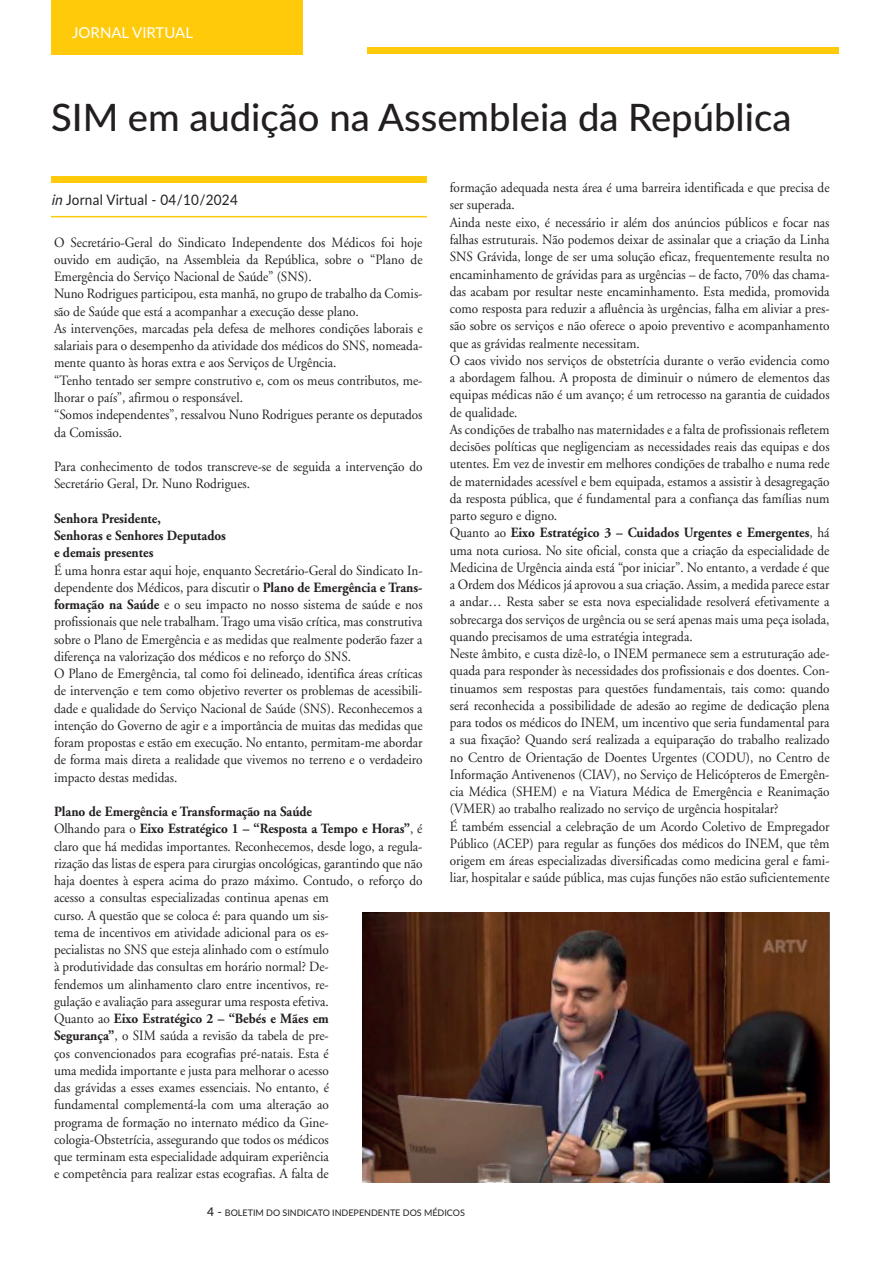
<style>
.page{position:relative;width:893px;height:1263px;background:#fff}
.page>*{position:absolute;margin:0;border:0;box-sizing:border-box;transform-origin:0 0}
.t1{font:500 37.8px "Lato";color:#231f20}
.t2{font:15px "Lato";color:#fff}
.t3{font:14.4px "Lato";letter-spacing:.02em;color:#231f20;scale:.93 1}
.t4{font:14.1px/17.2px "Adobe Garamond";color:#231f20;scale:.93 1}
.t5{font:700 14.1px/17.2px "Adobe Garamond";color:#231f20;scale:.93 1}
.t6{font:9px "Lato";color:#231f20}
.s1{font-style:italic}
.s2{font-weight:700}
.s3{font-weight:500;font-size:12px}
.s4{font-size:12px}
</style>
<div class="page">
<div style="left:51px;top:0;width:251px;height:54px;background:#feca0a"></div>
<div style="left:367px;top:47px;width:471px;height:7px;background:#feca0a"></div>
<div style="left:51px;top:176px;width:376px;height:7px;background:#feca0a"></div>
<hr style="left:51px;top:216px;width:376px;height:1px;background:#feca0a">
<img style="left:363px;top:912px;width:466px;height:270px">
<p class="t2" style="left:72px;top:27px;width:122px">JORNAL VIRTUAL</p>
<h1 class="t1" style="left:51px;top:103px;width:742px">SIM em audição na Assembleia da República</h1>
<p class="t3" style="left:51px;top:194px;width:202px"><span class="s1">in</span> Jornal Virtual - 04/10/2024</p>
<p class="t4" style="left:54px;top:235px;width:398px">O Secretário-Geral do Sindicato Independente dos Médicos foi hoje ouvido em audição, na Assembleia da República, sobre o “Plano de Emergência do Serviço Nacional de Saúde” (SNS).<br>Nuno Rodrigues participou, esta manhã, no grupo de trabalho da Comis&shy;são de Saúde que está a acompanhar a execução desse plano.<br>As intervenções, marcadas pela defesa de melhores condições laborais e salariais para o desempenho da atividade dos médicos do SNS, nomeada&shy;mente quanto às horas extra e aos Serviços de Urgência.<br>“Tenho tentado ser sempre construtivo e, com os meus contributos, me&shy;lhorar o país”, afirmou o responsável.<br>“Somos independentes”, ressalvou Nuno Rodrigues perante os deputados da Comissão.</p>
<p class="t4" style="left:54px;top:459px;width:398px">Para conhecimento de todos transcreve-se de seguida a intervenção do<br>Secretário Geral, Dr. Nuno Rodrigues.</p>
<p class="t5" style="left:54px;top:511px;width:186px">Senhora Presidente,<br>Senhoras e Senhores Deputados e demais presentes</p>
<p class="t4" style="left:54px;top:563px;width:398px">É uma honra estar aqui hoje, enquanto Secretário-Geral do Sindicato In&shy;dependente dos Médicos, para discutir o <span class="s2">Plano de Emergência e Trans&shy;formação na Saúde</span> e o seu impacto no nosso sistema de saúde e nos profissionais que nele trabalham. Trago uma visão crítica, mas construtiva sobre o Plano de Emergência e as medidas que realmente poderão fazer a diferença na valorização dos médicos e no reforço do SNS.<br>O Plano de Emergência, tal como foi delineado, identifica áreas críticas de intervenção e tem como objetivo reverter os problemas de acessibili&shy;dade e qualidade do Serviço Nacional de Saúde (SNS). Reconhecemos a intenção do Governo de agir e a importância de muitas das medidas que foram propostas e estão em execução. No entanto, permitam-me abordar de forma mais direta a realidade que vivemos no terreno e o verdadeiro impacto destas medidas.</p>
<p class="t4" style="left:54px;top:804px;width:398px"><span class="s2">Plano de Emergência e Transformação na Saúde<br></span>Olhando para o <span class="s2">Eixo Estratégico 1 – “Resposta a Tempo e Horas”</span>, é claro que há medidas importantes. Reconhecemos, desde logo, a regula&shy;rização das listas de espera para cirurgias oncológicas, garantindo que não haja doentes à espera acima do prazo máximo. Contudo, o reforço do acesso a consultas especializadas continua apenas em<br>curso. A questão que se coloca é: para quando um sis-<br>tema de incentivos em atividade adicional para os es-<br>pecialistas no SNS que esteja alinhado com o estímulo<br>à produtividade das consultas em horário normal? De-<br>fendemos um alinhamento claro entre incentivos, re-<br>gulação e avaliação para assegurar uma resposta efetiva.<br>Quanto ao <span class="s2">Eixo Estratégico 2 – “Bebés e Mães em<br>Segurança”</span>, o SIM saúda a revisão da tabela de pre-<br>ços convencionados para ecografias pré-natais. Esta é<br>uma medida importante e justa para melhorar o acesso<br>das grávidas a esses exames essenciais. No entanto, é<br>fundamental complementá-la com uma alteração ao<br>programa de formação no internato médico da Gine&shy;cologia-Obstetrícia, assegurando que todos os médicos<br>que terminam esta especialidade adquiram experiência<br>e competência para realizar estas ecografias. A falta de</p>
<p class="t4" style="left:450px;top:180px;width:410px">formação adequada nesta área é uma barreira identificada e que precisa de ser superada.<br>Ainda neste eixo, é necessário ir além dos anúncios públicos e focar nas falhas estruturais. Não podemos deixar de assinalar que a criação da Linha SNS Grávida, longe de ser uma solução eficaz, frequentemente resulta no encaminhamento de grávidas para as urgências – de facto, 70% das chama&shy;das acabam por resultar neste encaminhamento. Esta medida, promovida como resposta para reduzir a afluência às urgências, falha em aliviar a pres&shy;são sobre os serviços e não oferece o apoio preventivo e acompanhamento que as grávidas realmente necessitam.<br>O caos vivido nos serviços de obstetrícia durante o verão evidencia como a abordagem falhou. A proposta de diminuir o número de elementos das equipas médicas não é um avanço; é um retrocesso na garantia de cuidados de qualidade.<br>As condições de trabalho nas maternidades e a falta de profissionais refletem decisões políticas que negligenciam as necessidades reais das equipas e dos utentes. Em vez de investir em melhores condições de trabalho e numa rede de maternidades acessível e bem equipada, estamos a assistir à desagregação da resposta pública, que é fundamental para a confiança das famílias num parto seguro e digno.<br>Quanto ao <span class="s2">Eixo Estratégico 3 – Cuidados Urgentes e Emergentes</span>, há uma nota curiosa. No site oficial, consta que a criação da especialidade de Medicina de Urgência ainda está “por iniciar”. No entanto, a verdade é que a Ordem dos Médicos já aprovou a sua criação. Assim, a medida parece estar a andar… Resta saber se esta nova especialidade resolverá efetivamente a sobrecarga dos serviços de urgência ou se será apenas mais uma peça isolada, quando precisamos de uma estratégia integrada.<br>Neste âmbito, e custa dizê-lo, o INEM permanece sem a estruturação ade&shy;quada para responder às necessidades dos profissionais e dos doentes. Con&shy;tinuamos sem respostas para questões fundamentais, tais como: quando será reconhecida a possibilidade de adesão ao regime de dedicação plena para todos os médicos do INEM, um incentivo que seria fundamental para a sua fixação? Quando será realizada a equiparação do trabalho realizado no Centro de Orientação de Doentes Urgentes (CODU), no Centro de Informação Antivenenos (CIAV), no Serviço de Helicópteros de Emergên&shy;cia Médica (SHEM) e na Viatura Médica de Emergência e Reanimação (VMER) ao trabalho realizado no serviço de urgência hospitalar?<br>É também essencial a celebração de um Acordo Coletivo de Empregador Público (ACEP) para regular as funções dos médicos do INEM, que têm origem em áreas especializadas diversificadas como medicina geral e fami&shy;liar, hospitalar e saúde pública, mas cujas funções não estão suficientemente</p>
<p class="t6" style="left:207px;top:1209px;width:259px"><span class="s3">4</span> <span class="s4">-</span> BOLETIM DO SINDICATO INDEPENDENTE DOS MÉDICOS</p>
</div>
